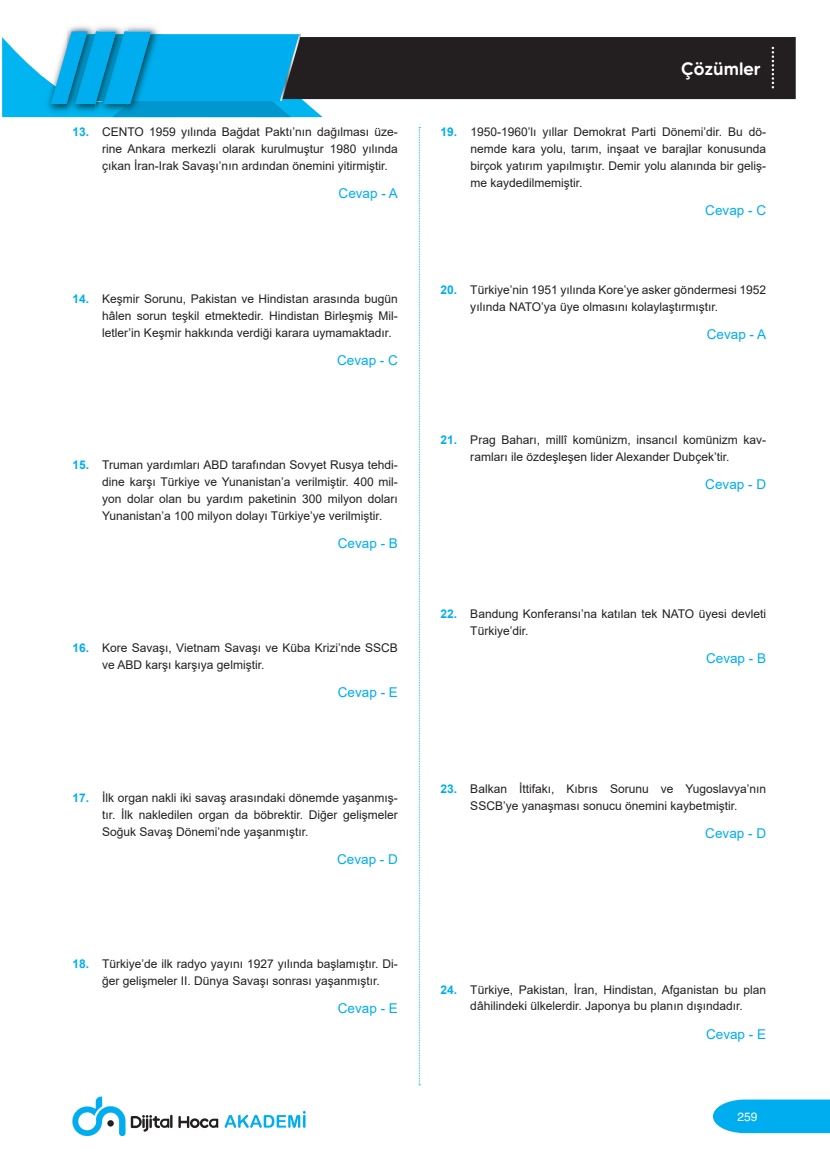
<style>
.page{position:relative;width:830px;height:1170px;background:#fff}
.page>*{position:absolute;margin:0;border:0;box-sizing:border-box;transform-origin:0 0}
.t1{font:500 18px "MADE Tommy Soft";color:#fff}
.CEVAP{font:13.5px "Arial";color:#00aeef}
.t2{font:12px/17px "Arial";color:#231f20;text-align:justify}
.t3{font:12px "yargi Helvetica";color:#fff}
.s1{font-weight:700;color:#00aeef}
</style>
<div class="page">
<svg style="left:713px;top:1099px;width:116px;height:33px;background:#11b3f0"></svg>
<svg style="left:72px;top:1096px;width:53px;height:39px"></svg>
<svg style="left:107px;top:1119px;width:7px;height:7px"></svg>
<svg style="left:224px;top:1111px;width:81px;height:16px"></svg>
<svg style="left:178px;top:1116px;width:40px;height:12px"></svg>
<svg style="left:131px;top:1114px;width:41px;height:17px"></svg>
<svg style="left:418px;top:127px;width:2px;height:958px"></svg>
<div style="left:322px;top:37px;width:473px;height:62px;background:#231f20"></div>
<svg style="left:2px;top:26px;width:320px;height:91px;background:#2babda"></svg>
<svg style="left:771px;top:47px;width:2px;height:41px"></svg>
<p class="t2" style="left:102px;top:124px;width:297px;text-indent:-30px"><span class="s1">13.</span> CENTO 1959 yılında Bağdat Paktı’nın dağılması üze&shy;rine Ankara merkezli olarak kurulmuştur 1980 yılında çıkan İran-Irak Savaşı’nın ardından önemini yitirmiştir.</p>
<p class="CEVAP" style="left:338px;top:184px;width:61px">Cevap - A</p>
<p class="t2" style="left:102px;top:290px;width:297px;text-indent:-30px"><span class="s1">14.</span> Keşmir Sorunu, Pakistan ve Hindistan arasında bugün hâlen sorun teşkil etmektedir. Hindistan Birleşmiş Mil&shy;letler’in Keşmir hakkında verdiği karara uymamaktadır.</p>
<p class="CEVAP" style="left:337px;top:350px;width:62px">Cevap - C</p>
<p class="t2" style="left:102px;top:456px;width:297px;text-indent:-30px"><span class="s1">15.</span> Truman yardımları ABD tarafından Sovyet Rusya tehdi&shy;dine karşı Türkiye ve Yunanistan’a verilmiştir. 400 mil&shy;yon dolar olan bu yardım paketinin 300 milyon doları Yunanistan’a 100 milyon dolayı Türkiye’ye verilmiştir.</p>
<p class="CEVAP" style="left:338px;top:534px;width:62px">Cevap - B</p>
<p class="t2" style="left:102px;top:639px;width:297px;text-indent:-30px"><span class="s1">16.</span> Kore Savaşı, Vietnam Savaşı ve Küba Krizi’nde SSCB ve ABD karşı karşıya gelmiştir.</p>
<p class="CEVAP" style="left:338px;top:683px;width:62px">Cevap - E</p>
<p class="t2" style="left:102px;top:788px;width:297px;text-indent:-30px"><span class="s1">17.</span> İlk organ nakli iki savaş arasındaki dönemde yaşanmış&shy;tır. İlk nakledilen organ da böbrektir. Diğer gelişmeler Soğuk Savaş Dönemi’nde yaşanmıştır.</p>
<p class="CEVAP" style="left:337px;top:849px;width:62px">Cevap - D</p>
<p class="t2" style="left:102px;top:955px;width:297px;text-indent:-30px"><span class="s1">18.</span> Türkiye’de ilk radyo yayını 1927 yılında başlamıştır. Di&shy;ğer gelişmeler II. Dünya Savaşı sonrası yaşanmıştır.</p>
<p class="CEVAP" style="left:338px;top:998px;width:62px">Cevap - E</p>
<h1 class="t1" style="left:680px;top:57px;width:81px">Çözümler</h1>
<p class="t2" style="left:470px;top:124px;width:297px;text-indent:-30px"><span class="s1">19.</span> 1950-1960’lı yıllar Demokrat Parti Dönemi’dir. Bu dö&shy;nemde kara yolu, tarım, inşaat ve barajlar konusunda birçok yatırım yapılmıştır. Demir yolu alanında bir geliş&shy;me kaydedilmemiştir.</p>
<p class="CEVAP" style="left:705px;top:201px;width:62px">Cevap - C</p>
<p class="t2" style="left:470px;top:281px;width:297px;text-indent:-30px"><span class="s1">20.</span> Türkiye’nin 1951 yılında Kore’ye asker göndermesi 1952 yılında NATO’ya üye olmasını kolaylaştırmıştır.</p>
<p class="CEVAP" style="left:706px;top:325px;width:61px">Cevap - A</p>
<p class="t2" style="left:440px;top:431px;width:327px;text-align:center"><span class="s1">21.</span> Prag Baharı, millî komünizm, insancıl komünizm kav&shy;ramları ile özdeşleşen lider Alexander Dubçek’tir.</p>
<p class="CEVAP" style="left:705px;top:474px;width:62px">Cevap - D</p>
<p class="t2" style="left:470px;top:605px;width:297px;text-indent:-30px"><span class="s1">22.</span> Bandung Konferansı’na katılan tek NATO üyesi devleti<br>Türkiye’dir.</p>
<p class="CEVAP" style="left:705px;top:649px;width:62px">Cevap - B</p>
<p class="t2" style="left:440px;top:780px;width:327px;text-align:center"><span class="s1">23.</span> Balkan İttifakı, Kıbrıs Sorunu ve Yugoslavya’nın<br>SSCB’ye yanaşması sonucu önemini kaybetmiştir.</p>
<p class="CEVAP" style="left:705px;top:824px;width:62px">Cevap - D</p>
<p class="t2" style="left:440px;top:980px;width:327px;text-align:center"><span class="s1">24.</span> Türkiye, Pakistan, İran, Hindistan, Afganistan bu plan dâhilindeki ülkelerdir. Japonya bu planın dışındadır.</p>
<p class="CEVAP" style="left:705px;top:1024px;width:62px">Cevap - E</p>
<p class="t3" style="left:737px;top:1109px;width:22px">259</p>
</div>
